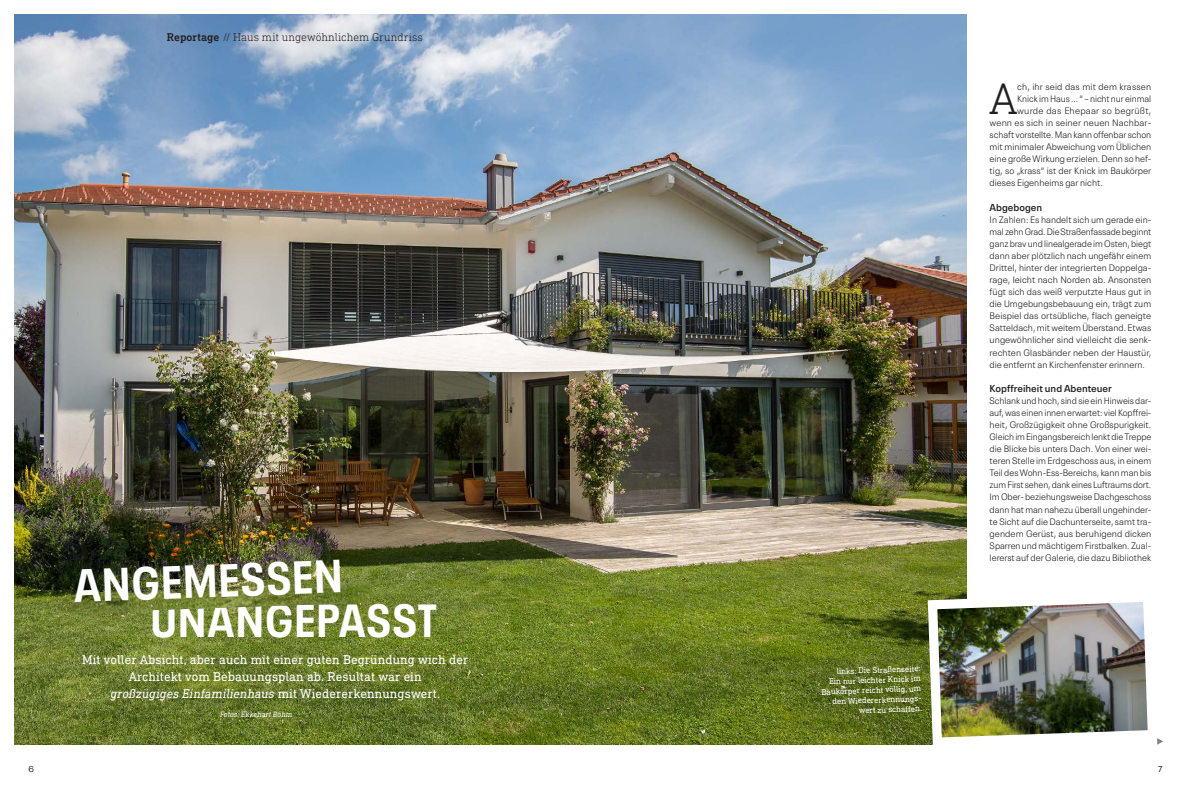
<style>
.page{position:relative;width:1191px;height:794px;background:#fff}
.page>*{position:absolute;margin:0;border:0;box-sizing:border-box;transform-origin:0 0}
.Head_NP_Bold_mittig{font:700 condensed 46px "Neue Plak";letter-spacing:.04em;color:#fff}
.Head_NP_Bold_WEISS{font:700 condensed 46px "Neue Plak";color:#fff}
.Lauftext_Initial{font:300 44.8px "DIN Next Slab Pro";color:#231f20}
.Vorspann_DIN_mittig{font:13px/17px "DIN Next Slab Pro";letter-spacing:.005em;color:#fff;text-align:center}
.Rubrik_DIN{font:300 11.5px "DIN Next Slab Pro";color:#231f20}
.Zwischentitel_NP{font:600 10px "Neue Plak Text";color:#231f20}
.Lauftext_neu{font:300 9.3px/12.1px "Neue Plak Text";color:#231f20;text-align:justify}
.Lauftext_Initial-2{font:300 9.3px "Neue Plak Text";color:#231f20}
.Lauftext_Initial-3{font:300 9.3px "Neue Plak Text";letter-spacing:.025em;color:#231f20}
.BU_links{font:8.5px/10px "DIN Next Slab Pro";color:#fff;text-align:right}
.Pagina{font:8.5px "Neue Plak";color:#231f20}
.Pagina_rechts{font:8.5px "Neue Plak";color:#231f20}
.Text_und_Foto_im_Vor{font:italic 8px "DIN Next Slab Pro";letter-spacing:.01em;color:#fff;scale:.95 1}
.s1{font-weight:500}
.s2{font-style:italic}
</style>
<div class="page">
<img style="left:14px;top:14px;width:952px;height:731px">
<img style="left:923px;top:587px;width:239px;height:158px">
<img style="left:114px;top:580px;width:363px;height:6px">
<img style="left:70px;top:582px;width:301px;height:31px">
<p class="Rubrik_DIN" style="left:167px;top:30px;width:257px"><span class="s1">Reportage</span> // Haus mit ungewöhnlichem Grundriss</p>
<p class="Head_NP_Bold_WEISS" style="left:73px;top:550px;width:269px;rotate:-2deg">ANGEMESSEN</p>
<p class="Head_NP_Bold_mittig" style="left:151px;top:586px;width:287px">UNANGEPASST</p>
<p class="Vorspann_DIN_mittig" style="left:82px;top:651px;width:387px">Mit voller Absicht, aber auch mit einer guten Begründung wich der<br>Architekt vom Bebauungsplan ab. Resultat war ein<br><span class="s2">großzügiges Einfamilienhaus</span> mit Wiedererkennungswert.</p>
<p class="Text_und_Foto_im_Vor" style="left:220px;top:709px;width:77px">Fotos: Ekkehart Böhm</p>
<p class="BU_links" style="left:820px;top:666px;width:102px;rotate:-2deg">links: Die Straßenseite:<br>Ein nur leichter Knick im<br>Baukörper reicht völlig, um den Wiedererkennungs&shy;wert zu schaff en.</p>
<p class="Lauftext_Initial" style="left:989px;top:73px;width:29px">A</p>
<p class="Lauftext_Initial-2" style="left:1017px;top:79px;width:135px">ch, ihr seid das mit dem krassen</p>
<p class="Lauftext_Initial-2" style="left:1017px;top:91px;width:136px">Knick im Haus ... “ – nicht nur einmal</p>
<p class="Lauftext_Initial-3" style="left:1017px;top:103px;width:136px">wurde das Ehepaar so begrüßt,</p>
<p class="Lauftext_Initial-2" style="left:989px;top:115px;width:163px">wenn es sich in seiner neuen Nachbar-</p>
<p class="Lauftext_Initial-2" style="left:989px;top:127px;width:163px">schaft vorstellte. Man kann offenbar schon</p>
<p class="Lauftext_Initial-2" style="left:989px;top:139px;width:163px">mit minimaler Abweichung vom Üblichen</p>
<p class="Lauftext_Initial-2" style="left:989px;top:152px;width:163px">eine große Wirkung erzielen. Denn so hef-</p>
<p class="Lauftext_Initial-2" style="left:989px;top:164px;width:163px">tig, so „krass“ ist der Knick im Baukörper</p>
<p class="Lauftext_Initial-2" style="left:989px;top:176px;width:115px">dieses Eigenheims gar nicht.</p>
<p class="Zwischentitel_NP" style="left:989px;top:199px;width:54px">Abgebogen</p>
<p class="Lauftext_neu" style="left:989px;top:212px;width:163px">In Zahlen: Es handelt sich um gerade ein&shy;mal zehn Grad. Die Straßenfassade beginnt ganz brav und linealgerade im Osten, biegt dann aber plötzlich nach ungefähr einem Drittel, hinter der integrierten Doppelga&shy;rage, leicht nach Norden ab. Ansonsten fügt sich das weiß verputzte Haus gut in die Umgebungsbebauung ein, trägt zum Beispiel das ortsübliche, flach geneigte Satteldach, mit weitem Überstand. Etwas ungewöhnlicher sind vielleicht die senk&shy;rechten Glasbänder neben der Haustür, die entfernt an Kirchenfenster erinnern.</p>
<p class="Zwischentitel_NP" style="left:989px;top:380px;width:124px">Kopffreiheit und Abenteuer</p>
<p class="Lauftext_neu" style="left:989px;top:393px;width:163px">Schlank und hoch, sind sie ein Hinweis dar&shy;auf, was einen innen erwartet: viel Kopffrei&shy;heit, Großzügigkeit ohne Großspurigkeit.<br>Gleich im Eingangsbereich lenkt die Treppe die Blicke bis unters Dach. Von einer wei&shy;teren Stelle im Erdgeschoss aus, in einem Teil des Wohn-Ess-Bereichs, kann man bis zum First sehen, dank eines Luftraums dort.<br>Im Ober- beziehungsweise Dachgeschoss dann hat man nahezu überall ungehinder&shy;te Sicht auf die Dachunterseite, samt tra&shy;gendem Gerüst, aus beruhigend dicken Sparren und mächtigem Firstbalken. Zual&shy;lererst auf der Galerie, die dazu Bibliothek</p>
<p class="Pagina" style="left:28px;top:762px;width:7px">6</p>
<p class="Pagina_rechts" style="left:1158px;top:762px;width:6px">7</p>
</div>
